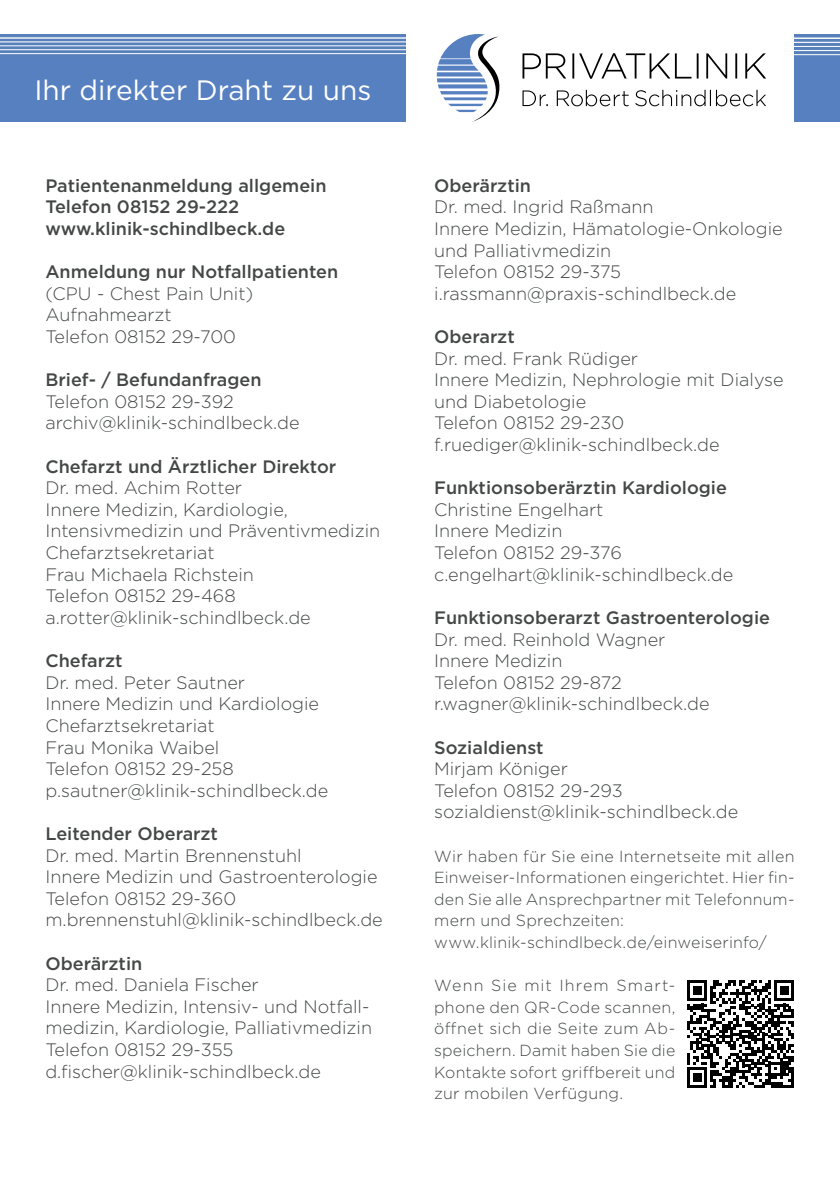
<style>
.page{position:relative;width:840px;height:1191px;background:#fff}
.page>*{position:absolute;margin:0;border:0;box-sizing:border-box;transform-origin:0 0}
.t1{font:28px "Gotham";color:#fff}
.t2{font:300 18px/21.6px "Gotham";color:#454747}
.t3{font:500 18px/21.6px "Gotham";color:#454747}
.t4{font:300 16px/21.6px "Gotham";letter-spacing:.01em;color:#454747}
</style>
<div class="page">
<svg style="left:522px;top:53px;width:243px;height:26px"></svg>
<svg style="left:522px;top:90px;width:243px;height:16px"></svg>
<svg style="left:436px;top:34px;width:64px;height:88px"></svg>
<div style="left:0;top:34px;width:405px;height:88px;background:#5780c1"></div>
<svg style="left:0;top:42px;width:405px;height:13px"></svg>
<hr style="left:0;top:53px;width:405px;height:1px;background:#fff">
<hr style="left:0;top:49px;width:405px;height:1px;background:#fff">
<hr style="left:0;top:45px;width:405px;height:1px;background:#fff">
<hr style="left:0;top:41px;width:405px;height:1px;background:#fff">
<hr style="left:0;top:37px;width:405px;height:2px;background:#fff">
<div style="left:794px;top:34px;width:45px;height:88px;background:#5780c1"></div>
<div style="left:794px;top:34px;width:45px;height:23px;background:#5881bb"></div>
<hr style="left:794px;top:54px;width:45px;height:1px;background:#fff">
<hr style="left:794px;top:50px;width:45px;height:1px;background:#fff">
<hr style="left:794px;top:46px;width:45px;height:1px;background:#fff">
<hr style="left:794px;top:42px;width:45px;height:1px;background:#fff">
<hr style="left:794px;top:37px;width:45px;height:2px;background:#fff">
<svg style="left:687px;top:980px;width:106px;height:107px"></svg>
<hr style="left:791px;top:1067px;width:2px;height:20px;background:#000">
<h1 class="t1" style="left:34px;top:72px;width:338px">Ihr direkter Draht zu uns</h1>
<p class="t3" style="left:45px;top:174px;width:282px">Patientenanmeldung allgemein<br>Telefon 08152 29-222 www.klinik-schindlbeck.de</p>
<p class="t3" style="left:45px;top:261px;width:294px">Anmeldung nur Notfallpatienten</p>
<p class="t2" style="left:45px;top:282px;width:209px">(CPU - Chest Pain Unit)<br>Aufnahmearzt<br>Telefon 08152 29-700</p>
<p class="t3" style="left:45px;top:369px;width:217px">Brief- / Befundanfragen</p>
<p class="t2" style="left:45px;top:390px;width:255px">Telefon 08152 29-392 archiv@klinik-schindlbeck.de</p>
<p class="t3" style="left:45px;top:455px;width:292px">Chefarzt und Ärztlicher Direktor</p>
<p class="t2" style="left:45px;top:476px;width:336px">Dr. med. Achim Rotter<br>Innere Medizin, Kardiologie,<br>Intensivmedizin und Präventivmedizin<br>Chefarztsekretariat<br>Frau Michaela Richstein<br>Telefon 08152 29-468 a.rotter@klinik-schindlbeck.de</p>
<p class="t3" style="left:45px;top:649px;width:79px">Chefarzt</p>
<p class="t2" style="left:45px;top:671px;width:284px">Dr. med. Peter Sautner<br>Innere Medizin und Kardiologie<br>Chefarztsekretariat<br>Frau Monika Waibel<br>Telefon 08152 29-258 p.sautner@klinik-schindlbeck.de</p>
<p class="t3" style="left:45px;top:822px;width:174px">Leitender Oberarzt</p>
<p class="t2" style="left:45px;top:844px;width:339px">Dr. med. Martin Brennenstuhl<br>Innere Medizin und Gastroenterologie Telefon 08152 29-360 m.brennenstuhl@klinik-schindlbeck.de</p>
<p class="t3" style="left:45px;top:952px;width:98px">Oberärztin</p>
<p class="t2" style="left:45px;top:973px;width:328px">Dr. med. Daniela Fischer<br>Innere Medizin, Intensiv- und Notfall&shy;medizin, Kardiologie, Palliativmedizin Telefon 08152 29-355 d.fischer@klinik-schindlbeck.de</p>
<p class="t3" style="left:434px;top:174px;width:98px">Oberärztin</p>
<p class="t2" style="left:434px;top:196px;width:350px">Dr. med. Ingrid Raßmann<br>Innere Medizin, Hämatologie-Onkologie und Palliativmedizin<br>Telefon 08152 29-375 i.rassmann@praxis-schindlbeck.de</p>
<p class="t3" style="left:434px;top:325px;width:82px">Oberarzt</p>
<p class="t2" style="left:434px;top:347px;width:351px">Dr. med. Frank Rüdiger<br>Innere Medizin, Nephrologie mit Dialyse und Diabetologie<br>Telefon 08152 29-230 f.ruediger@klinik-schindlbeck.de</p>
<p class="t3" style="left:434px;top:477px;width:294px">Funktionsoberärztin Kardiologie</p>
<p class="t2" style="left:434px;top:498px;width:300px">Christine Engelhart<br>Innere Medizin<br>Telefon 08152 29-376 c.engelhart@klinik-schindlbeck.de</p>
<p class="t3" style="left:434px;top:606px;width:337px">Funktionsoberarzt Gastroenterologie</p>
<p class="t2" style="left:434px;top:628px;width:277px">Dr. med. Reinhold Wagner<br>Innere Medizin<br>Telefon 08152 29-872 r.wagner@klinik-schindlbeck.de</p>
<p class="t3" style="left:434px;top:736px;width:111px">Sozialdienst</p>
<p class="t2" style="left:434px;top:757px;width:305px">Mirjam Königer<br>Telefon 08152 29-293 sozialdienst@klinik-schindlbeck.de</p>
<p class="t4" style="left:434px;top:844px;width:362px">Wir haben für Sie eine Internetseite mit allen Einweiser-Informationen eingerichtet. Hier fin&shy;den Sie alle Ansprechpartner mit Telefonnum&shy;mern und Sprechzeiten: www.klinik-schindlbeck.de/einweiserinfo/</p>
<p class="t4" style="left:434px;top:974px;width:242px;text-align:justify">Wenn Sie mit Ihrem Smart&shy;phone den QR-Code scannen, öffnet sich die Seite zum Ab&shy;speichern. Damit haben Sie die Kontakte sofort griffbereit und zur mobilen Verfügung.</p>
</div>
